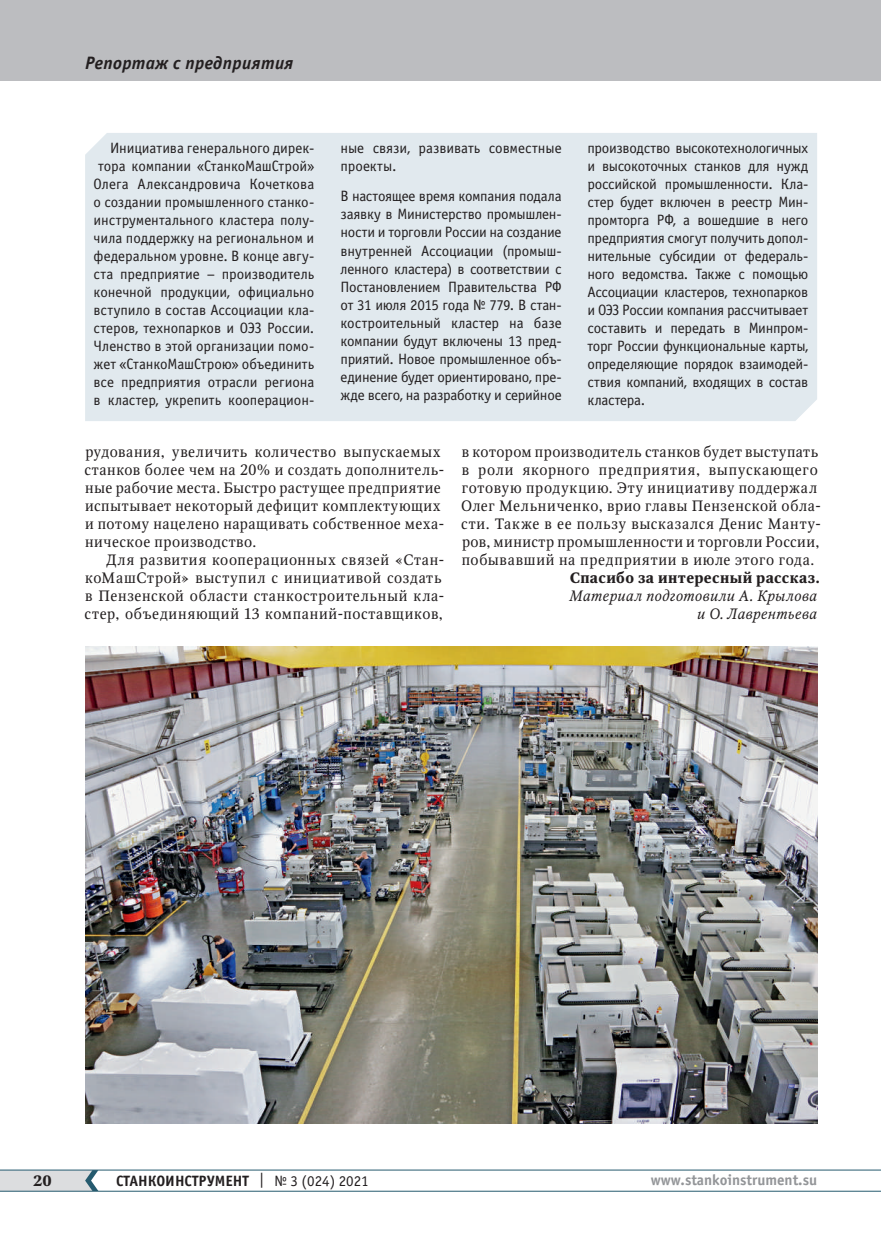
<style>
.page{position:relative;width:881px;height:1234px;background:#fff}
.page>*{position:absolute;margin:0;border:0;box-sizing:border-box;transform-origin:0 0}
.t1{font:italic 700 18px "Officina Sans C";letter-spacing:.015em;color:#231f20}
.t2{font:15px/18px "Officina Sans C";letter-spacing:-.01em;color:#231f20;text-align:justify}
.t3{font:15px/18px "Octava";letter-spacing:.04em;color:#231f20}
.t4{font:italic 15px/18px "Octava";letter-spacing:.025em;color:#231f20;text-align:right}
.t5{font:700 15px "Octava";letter-spacing:.025em;color:#231f20}
.t6{font:700 15px "Officina Sans C";color:#231f20}
.t7{font:700 15px "Officina Sans C";color:#939598}
.s1{font-weight:400}
</style>
<div class="page">
<hr style="left:0;top:1190px;width:880px;height:1px;background:#255a6e">
<hr style="left:0;top:1169px;width:880px;height:1px;background:#255a6e">
<svg style="left:0;top:1169px;width:98px;height:21px;background:#cbd1d5"></svg>
<div style="left:0;top:0;width:880px;height:81px;background:#bcbdc0"></div>
<div style="left:85px;top:133px;width:731px;height:288px;background:#e1e9ee"></div>
<img style="left:85px;top:646px;width:731px;height:477px">
<p class="t1" style="left:85px;top:53px;width:210px">Репортаж с предприятия</p>
<p class="t2" style="left:94px;top:139px;width:222px;text-indent:16px">Инициатива генерального дирек&shy;тора компании «СтанкоМашСтрой» Олега Александровича Кочеткова о создании промышленного станко&shy;инструментального кластера полу&shy;чила поддержку на региональном и федеральном уровне. В конце авгу&shy;ста предприятие – производитель конечной продукции, официально вступило в состав Ассоциации кла&shy;стеров, технопарков и ОЭЗ России.<br>Членство в этой организации помо&shy;жет «СтанкоМашСтрою» объединить все предприятия отрасли региона в кластер, укрепить кооперацион-</p>
<p class="t2" style="left:340px;top:139px;width:222px">ные связи, развивать совместные проекты.</p>
<p class="t2" style="left:340px;top:188px;width:222px">В настоящее время компания подала заявку в Министерство промышлен&shy;ности и торговли России на создание внутренней Ассоциации (промыш&shy;ленного кластера) в соответствии с Постановлением Правительства РФ от 31 июля 2015 года № 779. В стан&shy;костроительный кластер на базе компании будут включены 13 пред&shy;приятий. Новое промышленное объ&shy;единение будет ориентировано, пре&shy;жде всего, на разработку и серийное</p>
<p class="t2" style="left:587px;top:139px;width:222px">производство высокотехнологичных и высокоточных станков для нужд российской промышленности. Кла&shy;стер будет включен в реестр Мин&shy;промторга РФ, а вошедшие в него предприятия смогут получить допол&shy;нительные субсидии от федераль&shy;ного ведомства. Также с помощью Ассоциации кластеров, технопарков и ОЭЗ России компания рассчитывает составить и передать в Минпром&shy;торг России функциональные карты, определяющие порядок взаимодей&shy;ствия компаний, входящих в состав кластера.</p>
<p class="t3" style="left:84px;top:443px;width:361px">рудования, увеличить количество выпускаемых станков более чем на 20% и создать дополнитель&shy;ные рабочие места. Быстро растущее предприятие испытывает некоторый дефицит комплектующих и потому нацелено наращивать собственное меха&shy;ническое производство.</p>
<p class="t3" style="left:84px;top:551px;width:361px;text-indent:21px">Для развития кооперационных связей «Стан&shy;коМашСтрой» выступил с инициативой создать в Пензенской области станкостроительный кла&shy;стер, объединяющий 13 компаний-поставщиков,</p>
<p class="t3" style="left:461px;top:443px;width:361px">в котором производитель станков будет выступать в роли якорного предприятия, выпускающего готовую продукцию. Эту инициативу поддержал Олег Мельниченко, врио главы Пензенской обла&shy;сти. Также в ее пользу высказался Денис Манту&shy;ров, министр промышленности и торговли России, побывавший на предприятии в июле этого года.</p>
<p class="t5" style="left:569px;top:568px;width:251px">Спасибо за интересный рассказ.</p>
<p class="t4" style="left:568px;top:587px;width:249px">Материал подготовили А. Крылова и О. Лаврентьева</p>
<p class="t5" style="left:33px;top:1170px;width:20px">20</p>
<p class="t6" style="left:116px;top:1171px;width:254px">СТАНКОИНСТРУМЕНТ <span class="s1">| № 3 (024) 2021</span></p>
<p class="t7" style="left:650px;top:1171px;width:168px">www.stankoinstrument.su</p>
</div>
